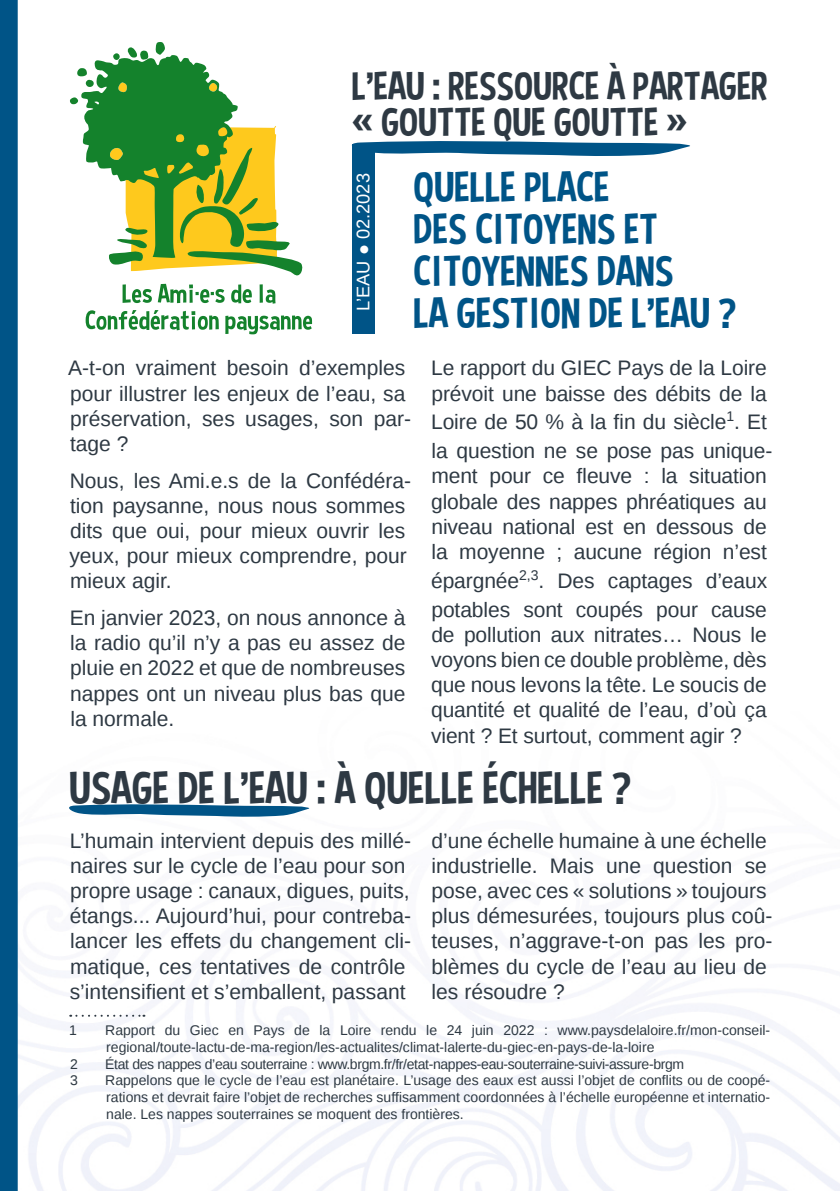
<style>
.page{position:relative;width:840px;height:1191px;background:#fff}
.page>*{position:absolute;margin:0;border:0;box-sizing:border-box;transform-origin:0 0}
.t1{font:46px "Curse Casual";color:#2e3943}
.t2{font:43px/42px "Curse Casual";color:#005487}
.t3{font:40px/35.8px "Curse Casual";color:#2e3943}
.t4{font:21px/25.2px "Liberation Sans";color:#2e3943}
.t5{font:18.2px "Liberation Sans";color:#fff}
.t6{font:14px/16.8px "Liberation Sans";color:#2e3943}
.t7{font:14px "Liberation Sans";letter-spacing:-.025em;color:#2e3943}
</style>
<div class="page">
<img style="left:18px;top:156px;width:821px;height:1035px">
<div style="left:0;top:0;width:18px;height:1191px;background:#005487"></div>
<svg style="left:63px;top:803px;width:248px;height:14px"></svg>
<svg style="left:69px;top:156px;width:243px;height:178px"></svg>
<svg style="left:69px;top:42px;width:234px;height:234px"></svg>
<svg style="left:122px;top:284px;width:30px;height:19px"></svg>
<svg style="left:158px;top:284px;width:66px;height:19px"></svg>
<svg style="left:231px;top:284px;width:21px;height:19px"></svg>
<svg style="left:259px;top:284px;width:16px;height:20px"></svg>
<svg style="left:86px;top:310px;width:133px;height:20px"></svg>
<svg style="left:225px;top:315px;width:87px;height:19px"></svg>
<svg style="left:353px;top:141px;width:337px;height:15px"></svg>
<div style="left:351px;top:144px;width:23px;height:189px;background:#005487"></div>
<svg style="left:70px;top:1014px;width:74px;height:2px"></svg>
<h3 class="t3" style="left:351px;top:67px;width:417px">L’EAU : RESSOURCE À PARTAGER « GOUTTE QUE GOUTTE »</h3>
<p class="t5" style="left:352px;top:311px;width:139px;rotate:-90deg">L’EAU ● 02.2023</p>
<h2 class="t2" style="left:413px;top:165px;width:324px">QUELLE PLACE<br>DES CITOYENS ET<br>CITOYENNES DANS<br>LA GESTION DE L’EAU ?</h2>
<p class="t4" style="left:68px;top:356px;width:344px">A-t-on vraiment besoin d’exemples pour illustrer les enjeux de l’eau, sa préservation, ses usages, son par&shy;tage ?</p>
<p class="t4" style="left:69px;top:468px;width:343px">Nous, les Ami.e.s de la Confédéra&shy;tion paysanne, nous nous sommes dits que oui, pour mieux ouvrir les yeux, pour mieux comprendre, pour mieux agir.</p>
<p class="t4" style="left:70px;top:606px;width:337px;text-align:justify">En janvier 2023, on nous annonce à la radio qu’il n’y a pas eu assez de pluie en 2022 et que de nombreuses nappes ont un niveau plus bas que la normale.</p>
<p class="t4" style="left:431px;top:356px;width:337px">Le rapport du GIEC Pays de la Loire prévoit une baisse des débits de la</p>
<p class="t4" style="left:431px;top:408px;width:342px;line-height:28.8px">Loire de 50 % à la fin du siècle<sup>1</sup>. Et la question ne se pose pas unique-</p>
<p class="t4" style="left:431px;top:464px;width:337px;text-align:justify">ment pour ce fleuve : la situation globale des nappes phréatiques au niveau national est en dessous de la moyenne ; aucune région n’est</p>
<p class="t4" style="left:431px;top:567px;width:337px;line-height:28.8px">épargnée<sup>2,3</sup>. Des captages d’eaux potables sont coupés pour cause</p>
<p class="t4" style="left:431px;top:623px;width:337px;text-align:justify">de pollution aux nitrates… Nous le voyons bien ce double problème, dès que nous levons la tête. Le soucis de quantité et qualité de l’eau, d’où ça vient ? Et surtout, comment agir ?</p>
<h1 class="t1" style="left:69px;top:761px;width:563px">USAGE DE L’EAU : À QUELLE ÉCHELLE ?</h1>
<p class="t4" style="left:70px;top:828px;width:343px">L’humain intervient depuis des millé&shy;naires sur le cycle de l’eau pour son propre usage : canaux, digues, puits, étangs... Aujourd’hui, pour contreba&shy;lancer les effets du changement cli&shy;matique, ces tentatives de contrôle s’intensifient et s’emballent, passant</p>
<p class="t4" style="left:431px;top:828px;width:342px">d’une échelle humaine à une échelle industrielle. Mais une question se pose, avec ces « solutions » toujours plus démesurées, toujours plus coû&shy;teuses, n’aggrave-t-on pas les pro&shy;blèmes du cycle de l’eau au lieu de les résoudre ?</p>
<p class="t6" style="left:69px;top:1022px;width:9px">1</p>
<p class="t6" style="left:105px;top:1022px;width:666px">Rapport du Giec en Pays de la Loire rendu le 24 juin 2022 : www.paysdelaloire.fr/mon-conseil&shy;regional/toute-lactu-de-ma-region/les-actualites/climat-lalerte-du-giec-en-pays-de-la-loire</p>
<p class="t6" style="left:70px;top:1056px;width:9px">2</p>
<p class="t7" style="left:105px;top:1055px;width:580px">État des nappes d’eau souterraine : www.brgm.fr/fr/etat-nappes-eau-souterraine-suivi-assure-brgm</p>
<p class="t6" style="left:70px;top:1072px;width:9px">3</p>
<p class="t6" style="left:105px;top:1072px;width:666px;text-align:justify">Rappelons que le cycle de l’eau est planétaire. L’usage des eaux est aussi l’objet de conflits ou de coopé&shy;rations et devrait faire l’objet de recherches suffisamment coordonnées à l’échelle européenne et internatio&shy;nale. Les nappes souterraines se moquent des frontières.</p>
</div>
